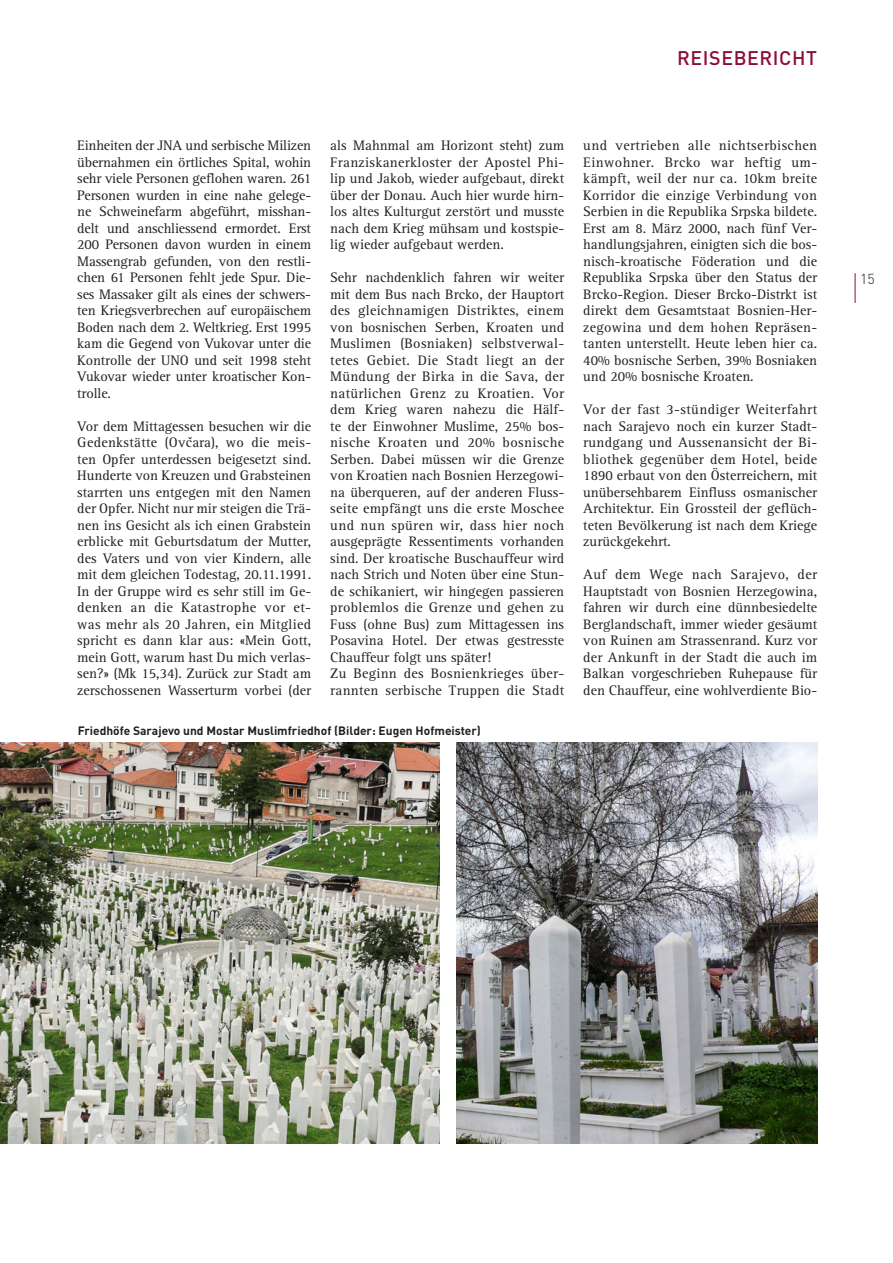
<style>
.page{position:relative;width:893px;height:1263px;background:#fff}
.page>*{position:absolute;margin:0;border:0;box-sizing:border-box;transform-origin:0 0}
.t1{font:500 19.5px "DIN";letter-spacing:.03em;color:#8d0d3a}
.t2{font:14.25px/16.5px "Rotis Serif";color:#231f20;text-align:justify}
.t3{font:300 14.25px "DIN";color:#231f20}
.t4{font:700 12px "DIN";color:#231f20}
</style>
<div class="page">
<hr style="left:855px;top:273px;width:1px;height:30px;background:#8d0d3a">
<img style="left:0;top:742px;width:439px;height:402px">
<img style="left:456px;top:742px;width:362px;height:402px">
<h1 class="t1" style="left:677px;top:45px;width:141px">REISEBERICHT</h1>
<p class="t2" style="left:77px;top:137px;width:235px">Einheiten der JNA und serbische Milizen übernahmen ein örtliches Spital, wohin sehr viele Personen geflohen waren. 261<br>Personen wurden in eine nahe gelege&shy;ne Schweinefarm abgeführt, misshan&shy;delt und anschliessend ermordet. Erst 200 Personen davon wurden in einem Massengrab gefunden, von den restli&shy;chen 61 Personen fehlt jede Spur. Die&shy;ses Massaker gilt als eines der schwers&shy;ten Kriegsverbrechen auf europäischem Boden nach dem 2. Weltkrieg. Erst 1995 kam die Gegend von Vukovar unter die Kontrolle der UNO und seit 1998 steht Vukovar wieder unter kroatischer Kon&shy;trolle.</p>
<p class="t2" style="left:77px;top:418px;width:235px">Vor dem Mittagessen besuchen wir die Gedenkstätte (Ovcˇara), wo die meis&shy;ten Opfer unterdessen beigesetzt sind.<br>Hunderte von Kreuzen und Grabsteinen starrten uns entgegen mit den Namen der Opfer. Nicht nur mir steigen die Trä&shy;nen ins Gesicht als ich einen Grabstein erblicke mit Geburtsdatum der Mutter, des Vaters und von vier Kindern, alle mit dem gleichen Todestag, 20.11.1991.<br>In der Gruppe wird es sehr still im Ge&shy;denken an die Katastrophe vor et&shy;was mehr als 20 Jahren, ein Mitglied spricht es dann klar aus: «Mein Gott, mein Gott, warum hast Du mich verlas&shy;sen?» (Mk 15,34). Zurück zur Stadt am zerschossenen Wasserturm vorbei (der</p>
<p class="t2" style="left:330px;top:137px;width:235px">als Mahnmal am Horizont steht) zum Franziskanerkloster der Apostel Phi&shy;lip und Jakob, wieder aufgebaut, direkt über der Donau. Auch hier wurde hirn&shy;los altes Kulturgut zerstört und musste nach dem Krieg mühsam und kostspie&shy;lig wieder aufgebaut werden.</p>
<p class="t2" style="left:330px;top:269px;width:235px;text-align:left">Sehr nachdenklich fahren wir weiter mit dem Bus nach Brcko, der Hauptort des gleichnamigen Distriktes, einem von bosnischen Serben, Kroaten und Muslimen (Bosniaken) selbstverwal&shy;tetes Gebiet. Die Stadt liegt an der Mündung der Birka in die Sava, der natürlichen Grenz zu Kroatien. Vor dem Krieg waren nahezu die Hälf&shy;te der Einwohner Muslime, 25% bos&shy;nische Kroaten und 20% bosnische Serben. Dabei müssen wir die Grenze von Kroatien nach Bosnien Herzegowi&shy;na überqueren, auf der anderen Fluss&shy;seite empfängt uns die erste Moschee und nun spüren wir, dass hier noch ausgeprägte Ressentiments vorhanden sind. Der kroatische Buschauffeur wird nach Strich und Noten über eine Stun&shy;de schikaniert, wir hingegen passieren problemlos die Grenze und gehen zu Fuss (ohne Bus) zum Mittagessen ins Posavina Hotel. Der etwas gestresste Chauffeur folgt uns später!<br>Zu Beginn des Bosnienkrieges über&shy;rannten serbische Truppen die Stadt</p>
<p class="t4" style="left:78px;top:722px;width:405px">Friedhöfe Sarajevo und Mostar Muslimfriedhof (Bilder: Eugen Hofmeister)</p>
<p class="t2" style="left:583px;top:138px;width:235px">und vertrieben alle nichtserbischen Einwohner. Brcko war heftig um&shy;kämpft, weil der nur ca. 10km breite Korridor die einzige Verbindung von Serbien in die Republika Srpska bildete.<br>Erst am 8. März 2000, nach fünf Ver&shy;handlungsjahren, einigten sich die bos&shy;nisch-kroatische Föderation und die Republika Srpska über den Status der Brcko-Region. Dieser Brcko-Distrkt ist direkt dem Gesamtstaat Bosnien-Her&shy;zegowina und dem hohen Repräsen&shy;tanten unterstellt. Heute leben hier ca.<br>40% bosnische Serben, 39% Bosniaken und 20% bosnische Kroaten.</p>
<p class="t2" style="left:583px;top:402px;width:235px">Vor der fast 3-stündiger Weiterfahrt nach Sarajevo noch ein kurzer Stadt&shy;rundgang und Aussenansicht der Bi&shy;bliothek gegenüber dem Hotel, beide 1890 erbaut von den Österreichern, mit unübersehbarem Einfluss osmanischer Architektur. Ein Grossteil der geflüch&shy;teten Bevölkerung ist nach dem Kriege zurückgekehrt.</p>
<p class="t2" style="left:583px;top:567px;width:235px">Auf dem Wege nach Sarajevo, der Hauptstadt von Bosnien Herzegowina, fahren wir durch eine dünnbesiedelte Berglandschaft, immer wieder gesäumt von Ruinen am Strassenrand. Kurz vor der Ankunft in der Stadt die auch im Balkan vorgeschrieben Ruhepause für den Chauffeur, eine wohlverdiente Bio-</p>
<p class="t3" style="left:860px;top:270px;width:16px">15</p>
</div>
